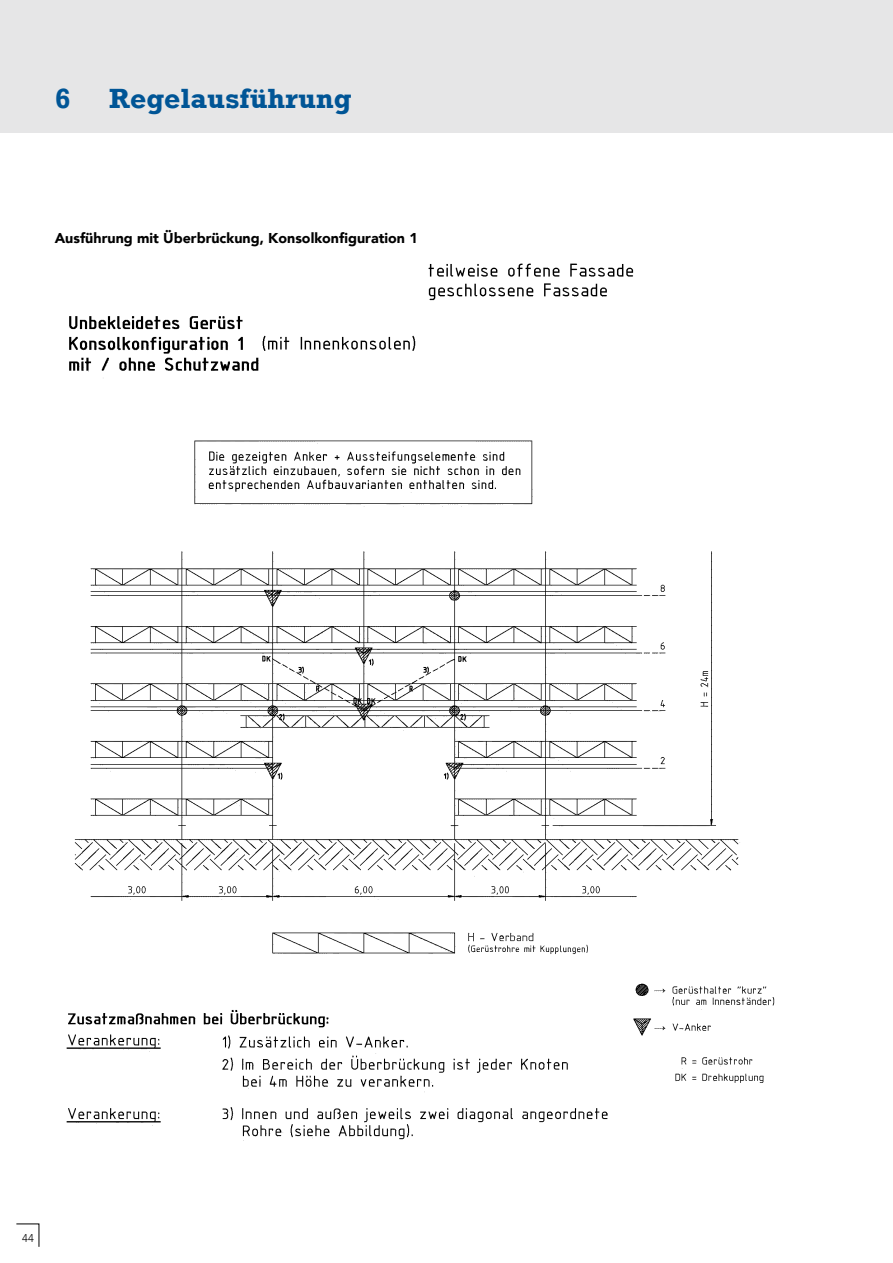
<style>
.page{position:relative;width:893px;height:1263px;background:#fff}
.page>*{position:absolute;margin:0;border:0;box-sizing:border-box;transform-origin:0 0}
.t1{font:700 28.5px "M Rockwell";color:#005596}
.t2{font:900 14.25px "Avenir";color:#000}
.t3{font:300 11.25px "Avenir";color:#000}
</style>
<div class="page">
<svg style="left:16px;top:1223px;width:23px;height:24px"></svg>
<div style="left:880px;top:0;width:13px;height:132px;background:#e6e6e7"></div>
<div style="left:0;top:0;width:880px;height:132px;background:#e6e6e7"></div>
<img style="left:66px;top:263px;width:709px;height:878px">
<h1 class="t1" style="left:55px;top:82px;width:17px">6</h1>
<h1 class="t1" style="left:109px;top:82px;width:244px">Regelausführung</h1>
<p class="t2" style="left:55px;top:226px;width:365px">Ausführung mit Überbrückung, Konsolkonfiguration 1</p>
<p class="t3" style="left:22px;top:1231px;width:13px">44</p>
</div>
